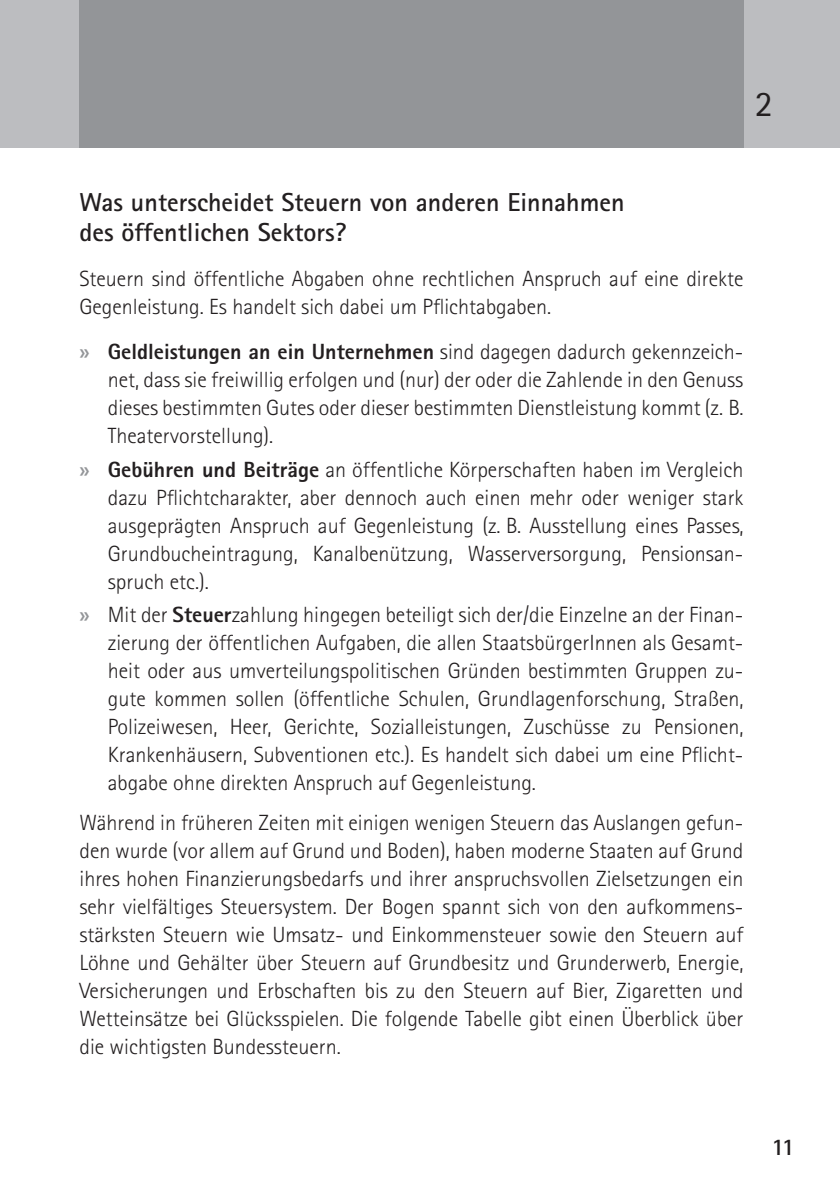
<style>
.page{position:relative;width:840px;height:1191px;background:#fff}
.page>*{position:absolute;margin:0;border:0;box-sizing:border-box;transform-origin:0 0}
.t1{font:36px "Rotis Sans Serif Std";color:#231f20}
.zwiti{font:700 26px/30px "Rotis Sans Serif Std";color:#231f20}
.t2{font:700 24px "Rotis Sans Serif Std";color:#231f20}
.fließtext_aufzählung{font:300 22px/28px "Rotis Sans Serif Std";color:#231f20;text-align:justify}
.fließtext{font:300 22px/28px "Rotis Sans Serif Std";color:#231f20}
.s1{font-family:"Myriad Pro";font-weight:700;color:#939598}
.s2{font-weight:800}
</style>
<div class="page">
<div style="left:0;top:0;width:839px;height:147px;background:#bcbdc0"></div>
<div style="left:79px;top:0;width:664px;height:147px;background:#939598"></div>
<h1 class="t1" style="left:754px;top:83px;width:19px">2</h1>
<p class="zwiti" style="left:79px;top:186px;width:546px">Was unterscheidet Steuern von anderen Einnahmen des öffentlichen Sektors?</p>
<p class="fließtext" style="left:79px;top:264px;width:665px">Steuern sind öffentliche Abgaben ohne rechtlichen Anspruch auf eine direkte<br>Gegenleistung. Es handelt sich dabei um Pflichtabgaben.</p>
<p class="fließtext_aufzählung" style="left:108px;top:337px;width:636px;text-indent:-28px"><span class="s1">»</span> <span class="s2">Geldleistungen an ein Unternehmen</span> sind dagegen dadurch gekennzeich&shy;net, dass sie freiwillig erfolgen und (nur) der oder die Zahlende in den Genuss dieses bestimmten Gutes oder dieser bestimmten Dienstleistung kommt (z. B.<br>Theatervorstellung).</p>
<p class="fließtext_aufzählung" style="left:108px;top:455px;width:637px;text-indent:-28px"><span class="s1">»</span> <span class="s2">Gebühren und Beiträge</span> an öffentliche Körperschaften haben im Vergleich dazu Pflichtcharakter, aber dennoch auch einen mehr oder weniger stark ausgeprägten Anspruch auf Gegenleistung (z. B. Ausstellung eines Passes, Grundbucheintragung, Kanalbenützung, Wasserversorgung, Pensionsan&shy;spruch etc.).</p>
<p class="fließtext_aufzählung" style="left:108px;top:601px;width:637px;text-indent:-28px"><span class="s1">»</span> Mit der <span class="s2">Steuer</span>zahlung hingegen beteiligt sich der/die Einzelne an der Finan&shy;zierung der öffentlichen Aufgaben, die allen StaatsbürgerInnen als Gesamt&shy;heit oder aus umverteilungspolitischen Gründen bestimmten Gruppen zu&shy;gute kommen sollen (öffentliche Schulen, Grundlagenforschung, Straßen, Polizeiwesen, Heer, Gerichte, Sozialleistungen, Zuschüsse zu Pensionen, Krankenhäusern, Subventionen etc.). Es handelt sich dabei um eine Pflicht&shy;abgabe ohne direkten Anspruch auf Gegenleistung.</p>
<p class="fließtext" style="left:79px;top:808px;width:665px;text-align:justify">Während in früheren Zeiten mit einigen wenigen Steuern das Auslangen gefun&shy;den wurde (vor allem auf Grund und Boden), haben moderne Staaten auf Grund ihres hohen Finanzierungsbedarfs und ihrer anspruchsvollen Zielsetzungen ein sehr vielfältiges Steuersystem. Der Bogen spannt sich von den aufkommens&shy;stärksten Steuern wie Umsatz- und Einkommensteuer sowie den Steuern auf Löhne und Gehälter über Steuern auf Grundbesitz und Grunderwerb, Energie, Versicherungen und Erbschaften bis zu den Steuern auf Bier, Zigaretten und Wetteinsätze bei Glücksspielen. Die folgende Tabelle gibt einen Überblick über die wichtigsten Bundessteuern.</p>
<p class="t2" style="left:771px;top:1131px;width:25px">11</p>
</div>
